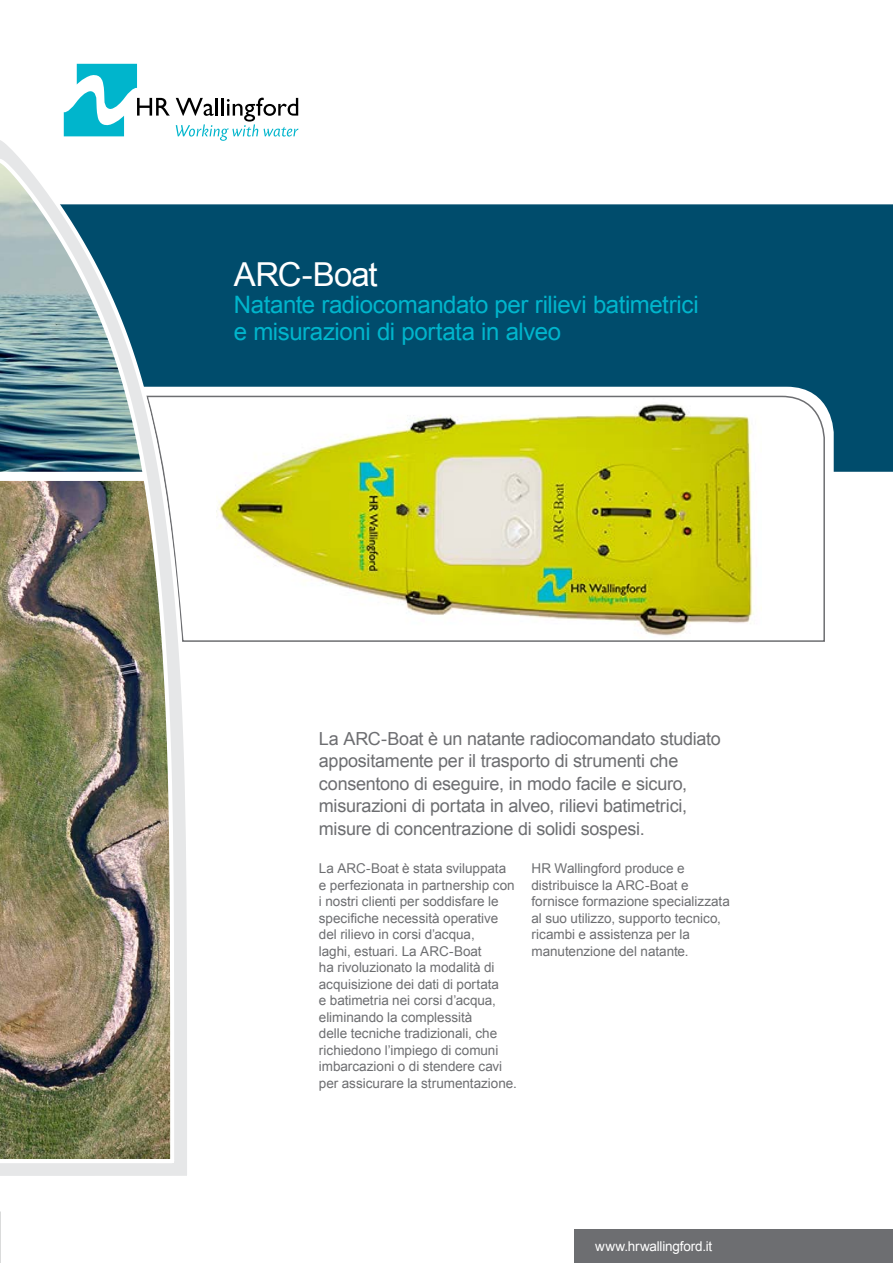
<style>
.page{position:relative;width:893px;height:1263px;background:#fff}
.page>*{position:absolute;margin:0;border:0;box-sizing:border-box;transform-origin:0 0}
.t1{font:33px "Arial";letter-spacing:-.03em;color:#fff}
.t2{font:24px/27px "Arial";letter-spacing:-.015em;color:#00b5cc}
.t3{font:18px/22.5px "Arial";letter-spacing:-.015em;color:#6d6e71}
.t4{font:13.5px/16.5px "Arial";letter-spacing:-.005em;color:#6d6e71}
.t5{font:13.5px "Arial";letter-spacing:-.015em;color:#fff}
</style>
<div class="page">
<div style="left:191px;top:204px;width:702px;height:268px;background:#004c6c"></div>
<svg style="left:191px;top:382px;width:647px;height:90px"></svg>
<svg style="left:191px;top:395px;width:635px;height:247px"></svg>
<img style="left:217px;top:399px;width:544px;height:239px">
<div style="left:574px;top:1229px;width:319px;height:34px;background:#6d6e71"></div>
<svg style="left:64px;top:64px;width:106px;height:71px"></svg>
<svg style="left:176px;top:98px;width:122px;height:43px"></svg>
<img style="left:0;top:136px;width:191px;height:1040px">
<h1 class="t1" style="left:234px;top:253px;width:145px">ARC-Boat</h1>
<h2 class="t2" style="left:234px;top:291px;width:466px">Natante radiocomandato per rilievi batimetrici e misurazioni di portata in alveo</h2>
<p class="t3" style="left:319px;top:727px;width:403px">La ARC-Boat è un natante radiocomandato studiato appositamente per il trasporto di strumenti che consentono di eseguire, in modo facile e sicuro, misurazioni di portata in alveo, rilievi batimetrici, misure di concentrazione di solidi sospesi.</p>
<p class="t4" style="left:319px;top:860px;width:200px">La ARC-Boat è stata sviluppata e perfezionata in partnership con i nostri clienti per soddisfare le specifiche necessità operative del rilievo in corsi d’acqua,<br>laghi, estuari. La ARC-Boat<br>ha rivoluzionato la modalità di acquisizione dei dati di portata<br>e batimetria nei corsi d’acqua, eliminando la complessità<br>delle tecniche tradizionali, che richiedono l’impiego di comuni imbarcazioni o di stendere cavi per assicurare la strumentazione.</p>
<p class="t4" style="left:531px;top:860px;width:200px">HR Wallingford produce e distribuisce la ARC-Boat e fornisce formazione specializzata al suo utilizzo, supporto tecnico, ricambi e assistenza per la manutenzione del natante.</p>
<p class="t5" style="left:595px;top:1237px;width:119px">www.hrwallingford.it</p>
</div>
